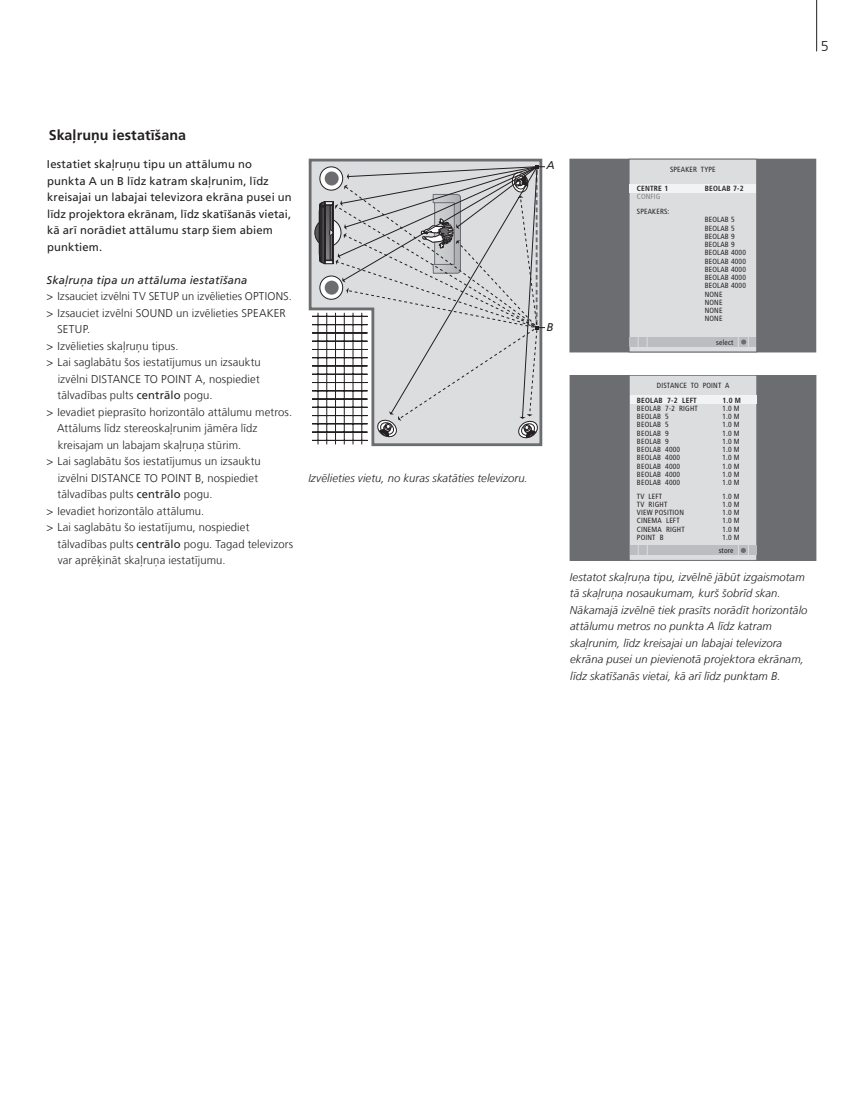
<style>
.page{position:relative;width:859px;height:1110px;background:#fff}
.page>*{position:absolute;margin:0;border:0;box-sizing:border-box;transform-origin:0 0}
.t1{font:700 14.25px "Frutiger LT Com";letter-spacing:.01em;color:#231f20}
.t2{font:300 14.25px "Frutiger LT Com";color:#231f20}
.t3{font:300 11.25px "Frutiger LT Com";letter-spacing:.01em;color:#231f20}
.t4{font:italic 300 11.25px/16.5px "Frutiger LT Com";letter-spacing:.01em;color:#231f20}
.t5{font:11.25px/16.5px "Frutiger LT Com";letter-spacing:.01em;color:#231f20}
.t6{font:italic 11.25px "Frutiger LT Com";letter-spacing:.015em;color:#231f20}
.t7{font:italic 11.25px "Frutiger";color:#231f20}
.t8{font:condensed 7.5px/8.2px "Frutiger";letter-spacing:.025em;color:#231f20}
.t9{font:700 condensed 7.5px "Frutiger";letter-spacing:.025em;color:#231f20}
.t10{font:condensed 7.5px "Frutiger";letter-spacing:.025em;color:#808285}
.s1{font-weight:400}
</style>
<div class="page">
<svg style="left:309px;top:159px;width:234px;height:287px"></svg>
<hr style="left:318px;top:313px;width:1px;height:131px;background:#231f20">
<hr style="left:326px;top:313px;width:1px;height:131px;background:#231f20">
<hr style="left:335px;top:313px;width:1px;height:131px;background:#231f20">
<hr style="left:344px;top:313px;width:1px;height:131px;background:#231f20">
<hr style="left:353px;top:313px;width:1px;height:131px;background:#231f20">
<hr style="left:361px;top:313px;width:1px;height:131px;background:#231f20">
<hr style="left:312px;top:440px;width:56px;height:1px;background:#231f20">
<hr style="left:312px;top:432px;width:56px;height:1px;background:#231f20">
<hr style="left:312px;top:423px;width:56px;height:1px;background:#231f20">
<hr style="left:312px;top:415px;width:56px;height:1px;background:#231f20">
<hr style="left:312px;top:407px;width:56px;height:1px;background:#231f20">
<hr style="left:312px;top:399px;width:56px;height:1px;background:#231f20">
<hr style="left:312px;top:390px;width:56px;height:1px;background:#231f20">
<hr style="left:312px;top:382px;width:56px;height:1px;background:#231f20">
<hr style="left:312px;top:374px;width:56px;height:1px;background:#231f20">
<hr style="left:312px;top:366px;width:56px;height:1px;background:#231f20">
<hr style="left:312px;top:357px;width:56px;height:1px;background:#231f20">
<hr style="left:312px;top:349px;width:56px;height:1px;background:#231f20">
<hr style="left:312px;top:341px;width:56px;height:1px;background:#231f20">
<hr style="left:312px;top:333px;width:56px;height:1px;background:#231f20">
<hr style="left:312px;top:324px;width:56px;height:1px;background:#231f20">
<hr style="left:312px;top:316px;width:56px;height:1px;background:#231f20">
<svg style="left:315px;top:165px;width:230px;height:274px;background:#c8c9cb"></svg>
<div style="left:570px;top:375px;width:246px;height:185px;background:#6c6d70"></div>
<div style="left:629px;top:375px;width:128px;height:185px;background:#dcdddf"></div>
<div style="left:629px;top:375px;width:128px;height:186px;border:1px solid #6c6d70"></div>
<div style="left:630px;top:545px;width:126px;height:10px;background:#bcbdc0"></div>
<div style="left:630px;top:396px;width:126px;height:8px;background:#f2f3f4"></div>
<svg style="left:738px;top:545px;width:11px;height:10px"></svg>
<div style="left:570px;top:159px;width:246px;height:193px;background:#6c6d70"></div>
<div style="left:629px;top:159px;width:128px;height:193px;background:#dcdddf"></div>
<div style="left:629px;top:159px;width:128px;height:193px;border:1px solid #6c6d70"></div>
<div style="left:629px;top:337px;width:127px;height:9px;background:#bcbdc0"></div>
<div style="left:629px;top:184px;width:127px;height:8px;background:#f2f3f4"></div>
<svg style="left:738px;top:337px;width:11px;height:10px"></svg>
<hr style="left:816px;top:0;width:1px;height:51px;background:#231f20">
<p class="t2" style="left:821px;top:38px;width:9px">5</p>
<p class="t1" style="left:49px;top:126px;width:139px">Skaļruņu iestatīšana</p>
<p class="t5" style="left:47px;top:156px;width:246px">Iestatiet skaļruņu tipu un attālumu no punkta A un B līdz katram skaļrunim, līdz kreisajai un labajai televizora ekrāna pusei un līdz projektora ekrānam, līdz skatīšanās vietai, kā arī norādiet attālumu starp šiem abiem punktiem.</p>
<p class="t6" style="left:47px;top:273px;width:202px">Skaļruņa tipa un attāluma iestatīšana</p>
<p class="t3" style="left:46px;top:290px;width:247px">&gt; Izsauciet izvēlni TV SETUP un izvēlieties OPTIONS.</p>
<p class="t3" style="left:46px;top:306px;width:241px">&gt; Izsauciet izvēlni SOUND un izvēlieties SPEAKER</p>
<p class="t3" style="left:57px;top:323px;width:35px">SETUP.</p>
<p class="t3" style="left:46px;top:339px;width:134px">&gt; Izvēlieties skaļruņu tipus.</p>
<p class="t3" style="left:46px;top:356px;width:216px">&gt; Lai saglabātu šos iestatījumus un izsauktu</p>
<p class="t3" style="left:58px;top:372px;width:204px">izvēlni DISTANCE TO POINT A, nospiediet</p>
<p class="t3" style="left:57px;top:389px;width:157px">tālvadības pults <span class="s1">centrālo</span> pogu.</p>
<p class="t3" style="left:46px;top:405px;width:247px">&gt; Ievadiet pieprasīto horizontālo attālumu metros.</p>
<p class="t3" style="left:57px;top:422px;width:202px">Attālums līdz stereoskaļrunim jāmēra līdz</p>
<p class="t3" style="left:58px;top:438px;width:185px">kreisajam un labajam skaļruņa stūrim.</p>
<p class="t3" style="left:46px;top:455px;width:216px">&gt; Lai saglabātu šos iestatījumus un izsauktu</p>
<p class="t3" style="left:58px;top:471px;width:202px">izvēlni DISTANCE TO POINT B, nospiediet</p>
<p class="t3" style="left:57px;top:488px;width:157px">tālvadības pults <span class="s1">centrālo</span> pogu.</p>
<p class="t3" style="left:46px;top:504px;width:159px">&gt; Ievadiet horizontālo attālumu.</p>
<p class="t3" style="left:46px;top:521px;width:204px">&gt; Lai saglabātu šo iestatījumu, nospiediet</p>
<p class="t3" style="left:57px;top:537px;width:237px">tālvadības pults <span class="s1">centrālo</span> pogu. Tagad televizors</p>
<p class="t3" style="left:58px;top:554px;width:169px">var aprēķināt skaļruņa iestatījumu.</p>
<p class="t4" style="left:308px;top:469px;width:221px">Izvēlieties vietu, no kuras skatāties televizoru.</p>
<p class="t7" style="left:546px;top:159px;width:10px">A</p>
<p class="t7" style="left:546px;top:321px;width:8px">B</p>
<p class="t8" style="left:670px;top:165px;width:47px">SPEAKER TYPE</p>
<p class="t9" style="left:637px;top:184px;width:33px">CENTRE 1</p>
<p class="t9" style="left:705px;top:184px;width:40px">BEOLAB 7-2</p>
<p class="t10" style="left:637px;top:192px;width:25px">CONFIG</p>
<p class="t8" style="left:637px;top:207px;width:34px">SPEAKERS:</p>
<p class="t8" style="left:705px;top:216px;width:43px">BEOLAB 5<br>BEOLAB 5<br>BEOLAB 9<br>BEOLAB 9<br>BEOLAB 4000<br>BEOLAB 4000<br>BEOLAB 4000<br>BEOLAB 4000<br>BEOLAB 4000<br>NONE<br>NONE<br>NONE<br>NONE</p>
<p class="t8" style="left:716px;top:338px;width:19px">select</p>
<p class="t8" style="left:657px;top:381px;width:74px">DISTANCE TO POINT A</p>
<p class="t9" style="left:637px;top:395px;width:61px">BEOLAB 7-2 LEFT</p>
<p class="t9" style="left:722px;top:395px;width:20px">1.0 M</p>
<p class="t8" style="left:637px;top:404px;width:62px">BEOLAB 7-2 RIGHT</p>
<p class="t8" style="left:722px;top:404px;width:19px">1.0 M</p>
<p class="t8" style="left:637px;top:412px;width:33px">BEOLAB 5</p>
<p class="t8" style="left:722px;top:412px;width:19px">1.0 M</p>
<p class="t8" style="left:637px;top:421px;width:33px">BEOLAB 5</p>
<p class="t8" style="left:722px;top:421px;width:19px">1.0 M</p>
<p class="t8" style="left:637px;top:429px;width:33px">BEOLAB 9</p>
<p class="t8" style="left:722px;top:429px;width:19px">1.0 M</p>
<p class="t8" style="left:637px;top:437px;width:33px">BEOLAB 9</p>
<p class="t8" style="left:722px;top:437px;width:19px">1.0 M</p>
<p class="t8" style="left:637px;top:445px;width:45px">BEOLAB 4000</p>
<p class="t8" style="left:722px;top:445px;width:19px">1.0 M</p>
<p class="t8" style="left:637px;top:454px;width:45px">BEOLAB 4000</p>
<p class="t8" style="left:722px;top:454px;width:19px">1.0 M</p>
<p class="t8" style="left:637px;top:462px;width:45px">BEOLAB 4000</p>
<p class="t8" style="left:722px;top:462px;width:19px">1.0 M</p>
<p class="t8" style="left:637px;top:470px;width:45px">BEOLAB 4000</p>
<p class="t8" style="left:722px;top:470px;width:19px">1.0 M</p>
<p class="t8" style="left:637px;top:478px;width:45px">BEOLAB 4000</p>
<p class="t8" style="left:722px;top:478px;width:19px">1.0 M</p>
<p class="t8" style="left:637px;top:492px;width:27px">TV LEFT</p>
<p class="t8" style="left:722px;top:492px;width:19px">1.0 M</p>
<p class="t8" style="left:637px;top:500px;width:32px">TV RIGHT</p>
<p class="t8" style="left:722px;top:500px;width:19px">1.0 M</p>
<p class="t8" style="left:637px;top:508px;width:49px">VIEW POSITION</p>
<p class="t8" style="left:722px;top:508px;width:19px">1.0 M</p>
<p class="t8" style="left:637px;top:517px;width:44px">CINEMA LEFT</p>
<p class="t8" style="left:722px;top:517px;width:19px">1.0 M</p>
<p class="t8" style="left:637px;top:525px;width:49px">CINEMA RIGHT</p>
<p class="t8" style="left:722px;top:525px;width:19px">1.0 M</p>
<p class="t8" style="left:637px;top:533px;width:28px">POINT B</p>
<p class="t8" style="left:722px;top:533px;width:19px">1.0 M</p>
<p class="t8" style="left:719px;top:546px;width:16px">store</p>
<p class="t4" style="left:570px;top:568px;width:239px">Iestatot skaļruņa tipu, izvēlnē jābūt izgaismotam tā skaļruņa nosaukumam, kurš šobrīd skan.<br>Nākamajā izvēlnē tiek prasīts norādīt horizontālo attālumu metros no punkta A līdz katram skaļrunim, līdz kreisajai un labajai televizora ekrāna pusei un pievienotā projektora ekrānam, līdz skatīšanās vietai, kā arī līdz punktam B.</p>
</div>
